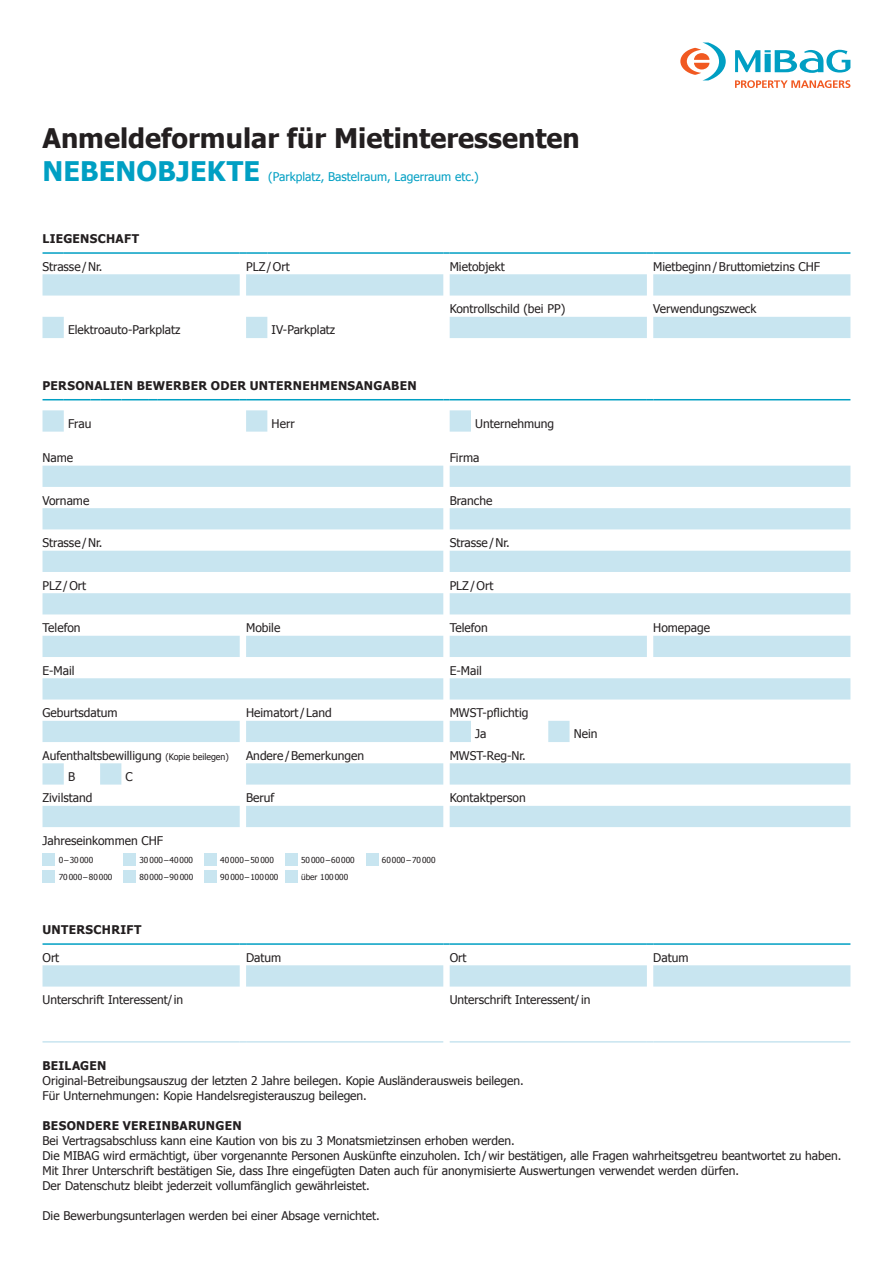
<style>
.page{position:relative;width:893px;height:1263px;background:#fff}
.page>*{position:absolute;margin:0;border:0;box-sizing:border-box;transform-origin:0 0}
.t1{font:700 27px "Tahoma";color:#231f20}
.t2{font:700 27px "Tahoma";letter-spacing:.005em;color:#009fc3}
.t3{font:12px/15px "Tahoma";color:#231f20}
.t4{font:700 12px "Tahoma";letter-spacing:.025em;color:#231f20}
.t5{font:12px "Tahoma";color:#009fc3}
.t6{font:8.25px "Tahoma";color:#231f20}
.s1{font-size:9px}
</style>
<div class="page">
<svg style="left:680px;top:43px;width:46px;height:37px"></svg>
<svg style="left:735px;top:50px;width:115px;height:23px"></svg>
<svg style="left:735px;top:80px;width:115px;height:8px"></svg>
<svg style="left:43px;top:274px;width:807px;height:64px"></svg>
<hr style="left:43px;top:252px;width:21px;height:2px;background:#009fc3">
<hr style="left:64px;top:252px;width:176px;height:2px;background:#009fc3">
<svg style="left:240px;top:252px;width:6px;height:2px"></svg>
<hr style="left:246px;top:252px;width:21px;height:2px;background:#009fc3">
<hr style="left:267px;top:252px;width:176px;height:2px;background:#009fc3">
<svg style="left:443px;top:252px;width:7px;height:2px"></svg>
<hr style="left:450px;top:252px;width:197px;height:2px;background:#009fc3">
<svg style="left:647px;top:252px;width:6px;height:2px"></svg>
<hr style="left:653px;top:252px;width:197px;height:2px;background:#009fc3">
<svg style="left:43px;top:466px;width:807px;height:361px"></svg>
<svg style="left:43px;top:399px;width:136px;height:1px"></svg>
<hr style="left:179px;top:399px;width:61px;height:1px;background:#009fc3">
<hr style="left:246px;top:399px;width:197px;height:1px;background:#009fc3">
<hr style="left:450px;top:399px;width:197px;height:1px;background:#009fc3">
<hr style="left:653px;top:399px;width:197px;height:1px;background:#009fc3">
<svg style="left:43px;top:410px;width:428px;height:22px"></svg>
<div style="left:43px;top:853px;width:12px;height:12px;background:#c8e5f0"></div>
<div style="left:123px;top:853px;width:13px;height:12px;background:#c8e5f0"></div>
<div style="left:204px;top:853px;width:13px;height:12px;background:#c8e5f0"></div>
<div style="left:285px;top:853px;width:13px;height:12px;background:#c8e5f0"></div>
<div style="left:366px;top:853px;width:12px;height:12px;background:#c8e5f0"></div>
<div style="left:123px;top:870px;width:13px;height:12px;background:#c8e5f0"></div>
<div style="left:204px;top:870px;width:13px;height:12px;background:#c8e5f0"></div>
<div style="left:285px;top:870px;width:13px;height:12px;background:#c8e5f0"></div>
<div style="left:43px;top:870px;width:12px;height:12px;background:#c8e5f0"></div>
<svg style="left:450px;top:721px;width:119px;height:21px"></svg>
<svg style="left:43px;top:965px;width:807px;height:21px;background:#cae5f0"></svg>
<hr style="left:43px;top:943px;width:197px;height:2px;background:#009fc3">
<svg style="left:240px;top:943px;width:6px;height:2px"></svg>
<hr style="left:246px;top:943px;width:197px;height:2px;background:#009fc3">
<svg style="left:443px;top:943px;width:7px;height:2px"></svg>
<hr style="left:450px;top:943px;width:197px;height:2px;background:#009fc3">
<svg style="left:647px;top:943px;width:6px;height:2px"></svg>
<hr style="left:653px;top:943px;width:197px;height:2px;background:#009fc3">
<hr style="left:43px;top:1041px;width:197px;height:1px;background:#c8e5f0">
<hr style="left:246px;top:1041px;width:197px;height:1px;background:#c8e5f0">
<hr style="left:450px;top:1041px;width:197px;height:1px;background:#c8e5f0">
<hr style="left:653px;top:1041px;width:197px;height:1px;background:#c8e5f0">
<h1 class="t1" style="left:43px;top:119px;width:539px">Anmeldeformular für Mietinteressenten</h1>
<h1 class="t2" style="left:43px;top:152px;width:219px">NEBENOBJEKTE</h1>
<p class="t5" style="left:268px;top:168px;width:212px">(Parkplatz, Bastelraum, Lagerraum etc.)</p>
<p class="t4" style="left:43px;top:230px;width:98px">LIEGENSCHAFT</p>
<p class="t3" style="left:43px;top:258px;width:62px">Strasse/Nr.</p>
<p class="t3" style="left:246px;top:258px;width:45px">PLZ/Ort</p>
<p class="t3" style="left:450px;top:258px;width:57px">Mietobjekt</p>
<p class="t3" style="left:653px;top:258px;width:168px">Mietbeginn/Bruttomietzins CHF</p>
<p class="t3" style="left:450px;top:301px;width:117px">Kontrollschild (bei PP)</p>
<p class="t3" style="left:653px;top:301px;width:105px">Verwendungszweck</p>
<p class="t3" style="left:68px;top:322px;width:114px">Elektroauto-Parkplatz</p>
<p class="t3" style="left:272px;top:322px;width:65px">IV-Parkplatz</p>
<p class="t4" style="left:43px;top:377px;width:376px">PERSONALIEN BEWERBER ODER UNTERNEHMENSANGABEN</p>
<p class="t3" style="left:68px;top:416px;width:25px">Frau</p>
<p class="t3" style="left:272px;top:416px;width:25px">Herr</p>
<p class="t3" style="left:475px;top:416px;width:81px">Unternehmung</p>
<p class="t3" style="left:43px;top:450px;width:32px">Name</p>
<p class="t3" style="left:450px;top:450px;width:31px">Firma</p>
<p class="t3" style="left:43px;top:492px;width:48px">Vorname</p>
<p class="t3" style="left:450px;top:492px;width:44px">Branche</p>
<p class="t3" style="left:43px;top:535px;width:62px">Strasse/Nr.</p>
<p class="t3" style="left:450px;top:535px;width:62px">Strasse/Nr.</p>
<p class="t3" style="left:43px;top:577px;width:45px">PLZ/Ort</p>
<p class="t3" style="left:450px;top:577px;width:45px">PLZ/Ort</p>
<p class="t3" style="left:43px;top:620px;width:40px">Telefon</p>
<p class="t3" style="left:246px;top:620px;width:36px">Mobile</p>
<p class="t3" style="left:450px;top:620px;width:40px">Telefon</p>
<p class="t3" style="left:653px;top:620px;width:58px">Homepage</p>
<p class="t3" style="left:43px;top:662px;width:34px">E-Mail</p>
<p class="t3" style="left:450px;top:662px;width:34px">E-Mail</p>
<p class="t3" style="left:43px;top:705px;width:77px">Geburtsdatum</p>
<p class="t3" style="left:246px;top:705px;width:87px">Heimatort/ Land</p>
<p class="t3" style="left:450px;top:705px;width:80px">MWST-pflichtig</p>
<p class="t3" style="left:43px;top:747px;width:188px">Aufenthaltsbewilligung <span class="s1">(Kopie beilegen)</span></p>
<p class="t3" style="left:246px;top:747px;width:120px">Andere/Bemerkungen</p>
<p class="t3" style="left:450px;top:747px;width:78px">MWST-Reg-Nr.</p>
<p class="t3" style="left:68px;top:769px;width:9px">B</p>
<p class="t3" style="left:126px;top:769px;width:9px">C</p>
<p class="t3" style="left:43px;top:790px;width:51px">Zivilstand</p>
<p class="t3" style="left:246px;top:790px;width:30px">Beruf</p>
<p class="t3" style="left:450px;top:790px;width:78px">Kontaktperson</p>
<p class="t3" style="left:43px;top:832px;width:122px">Jahreseinkommen CHF</p>
<p class="t6" style="left:59px;top:855px;width:36px">0–30000</p>
<p class="t6" style="left:139px;top:855px;width:55px">30000–40000</p>
<p class="t6" style="left:220px;top:855px;width:55px">40000–50000</p>
<p class="t6" style="left:301px;top:855px;width:55px">50000–60000</p>
<p class="t6" style="left:382px;top:855px;width:55px">60000–70000</p>
<p class="t6" style="left:59px;top:872px;width:55px">70000–80000</p>
<p class="t6" style="left:139px;top:872px;width:55px">80000–90000</p>
<p class="t6" style="left:220px;top:872px;width:60px">90000–100000</p>
<p class="t6" style="left:301px;top:872px;width:49px">über 100000</p>
<p class="t3" style="left:475px;top:726px;width:13px">Ja</p>
<p class="t3" style="left:574px;top:726px;width:25px">Nein</p>
<p class="t4" style="left:43px;top:921px;width:100px">UNTERSCHRIFT</p>
<p class="t3" style="left:43px;top:949px;width:18px">Ort</p>
<p class="t3" style="left:246px;top:949px;width:37px">Datum</p>
<p class="t3" style="left:450px;top:949px;width:18px">Ort</p>
<p class="t3" style="left:653px;top:949px;width:37px">Datum</p>
<p class="t3" style="left:43px;top:992px;width:142px">Unterschrift Interessent/in</p>
<p class="t3" style="left:450px;top:992px;width:142px">Unterschrift Interessent/in</p>
<p class="t4" style="left:43px;top:1058px;width:18px">Beilagen</p>
<p class="t3" style="left:43px;top:1073px;width:483px">Original-Betreibungsauszug der letzten 2 Jahre beilegen. Kopie Ausländerausweis beilegen.<br>Für Unternehmungen: Kopie Handelsregisterauszug beilegen.</p>
<p class="t4" style="left:43px;top:1118px;width:18px">Beson</p>
<p class="t4" style="left:86px;top:1118px;width:72px">dere vereinba</p>
<p class="t4" style="left:188px;top:1118px;width:28px">rungen</p>
<p class="t3" style="left:43px;top:1133px;width:800px">Bei Vertragsabschluss kann eine Kaution von bis zu 3 Monatsmietzinsen erhoben werden.<br>Die MIBAG wird ermächtigt, über vorgenannte Personen Auskünfte einzuholen. Ich/wir bestätigen, alle Fragen wahrheitsgetreu beantwortet zu haben.<br>Mit Ihrer Unterschrift bestätigen Sie, dass Ihre eingefügten Daten auch für anonymisierte Auswertungen verwendet werden dürfen.<br>Der Datenschutz bleibt jederzeit vollumfänglich gewährleistet.</p>
<p class="t3" style="left:43px;top:1208px;width:339px">Die Bewerbungsunterlagen werden bei einer Absage vernichtet.</p>
</div>
